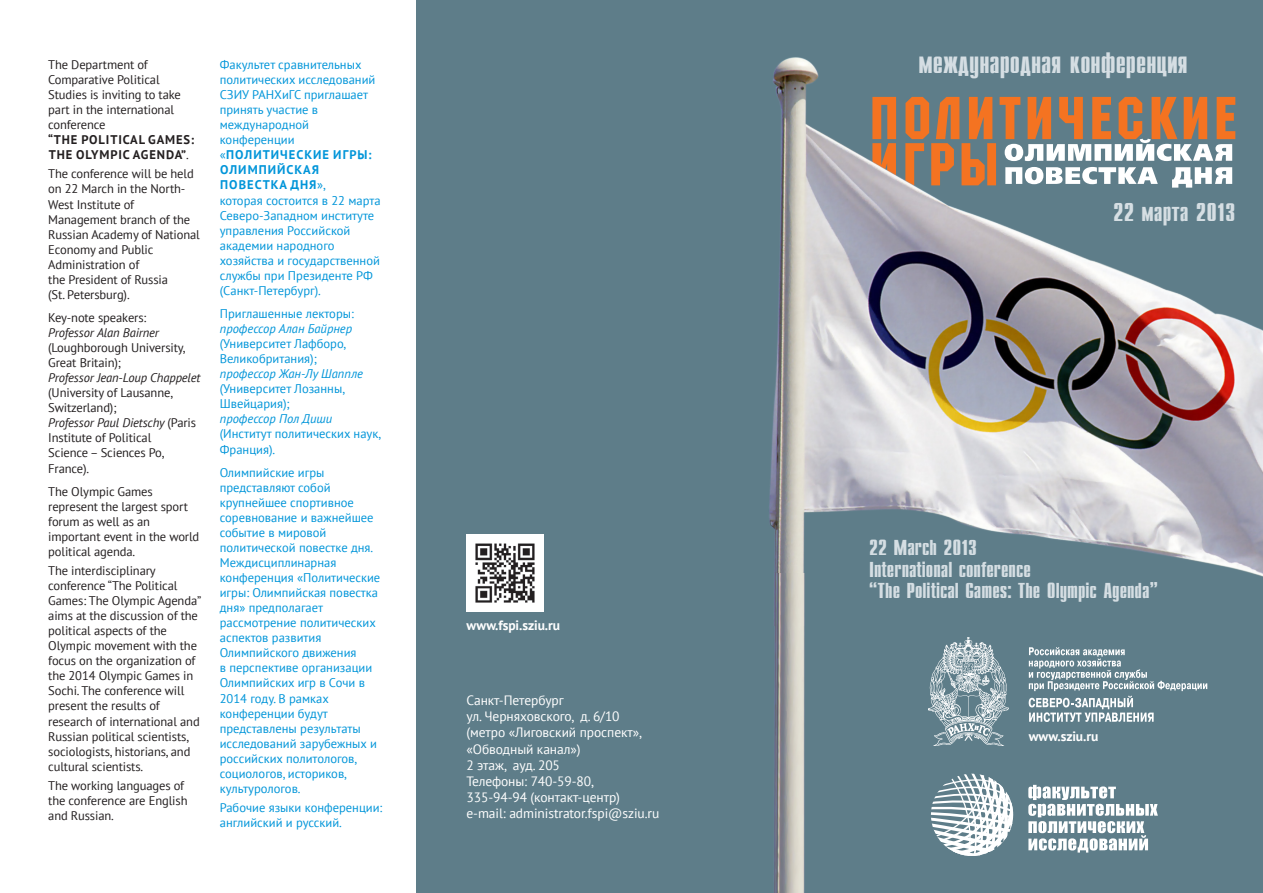
<style>
.page{position:relative;width:1263px;height:893px;background:#fff}
.page>*{position:absolute;margin:0;border:0;box-sizing:border-box;transform-origin:0 0}
.t1{font:700 24.45px "Compact";color:#d5dee3}
.t2{font:700 21px "Compact";color:#d5dee3}
.t3{font:700 17.85px/21.5px "Compact";color:#d5dee3}
.text{font:13.5px/16.2px "PT Sans";letter-spacing:-.005em;color:#fff}
.text-2{font:700 13.5px "PT Sans";letter-spacing:-.005em;color:#fff}
.text-3{font:12.6px/15px "PT Sans";letter-spacing:-.01em;color:#231f20}
.text-4{font:12.6px/15px "PT Sans";color:#0095d9}
.s1{font-weight:700}
.s2{font-style:italic}
</style>
<div class="page">
<div style="left:417px;top:0;width:421px;height:893px;background:#5e7d89"></div>
<div style="left:838px;top:0;width:425px;height:893px;background:#5e7d89"></div>
<svg style="left:1028px;top:785px;width:130px;height:67px"></svg>
<svg style="left:931px;top:774px;width:83px;height:82px"></svg>
<svg style="left:1029px;top:647px;width:178px;height:75px"></svg>
<img style="left:928px;top:637px;width:80px;height:108px">
<img style="left:769px;top:57px;width:494px;height:520px">
<img style="left:769px;top:574px;width:44px;height:319px">
<img style="left:466px;top:534px;width:77px;height:77px">
<p class="text-3" style="left:48px;top:57px;width:147px">The Department of<br>Comparative Political<br>Studies is inviting to take part in the international conference<br><span class="s1">“THE POLITICAL GAMES:<br>THE OLYMPIC AGENDA”</span>.</p>
<p class="text-3" style="left:48px;top:166px;width:153px">The conference will be held on 22 March in the North-<br>West Institute of<br>Management branch of the<br>Russian Academy of National<br>Economy and Public<br>Administration of<br>the President of Russia<br>(St. Petersburg).</p>
<p class="text-3" style="left:48px;top:310px;width:100px">Key-note speakers:</p>
<p class="text-3" style="left:48px;top:325px;width:139px"><span class="s2">Professor Alan Bairner </span>(Loughborough University,<br>Great Britain);</p>
<p class="text-3" style="left:48px;top:370px;width:154px"><span class="s2">Professor Jean-Loup Chappelet </span>(University of Lausanne,<br>Switzerland);</p>
<p class="text-3" style="left:48px;top:415px;width:149px"><span class="s2">Professor Paul Dietschy</span> (Paris<br>Institute of Political<br>Science – Sciences Po,<br>France).</p>
<p class="text-3" style="left:48px;top:483px;width:153px">The Olympic Games represent the largest sport forum as well as an important event in the world political agenda.</p>
<p class="text-3" style="left:48px;top:563px;width:154px">The interdisciplinary conference “The Political<br>Games: The Olympic Agenda” aims at the discussion of the political aspects of the<br>Olympic movement with the focus on the organization of the 2014 Olympic Games in<br>Sochi. The conference will present the results of research of international and<br>Russian political scientists, sociologists, historians, and cultural scientists.</p>
<p class="text-3" style="left:48px;top:777px;width:141px">The working languages of the conference are English and Russian.</p>
<p class="text-4" style="left:220px;top:57px;width:162px">Факультет сравнительных политических исследований<br>СЗИУ РАНХиГС приглашает принять участие в международной конференции «<span class="s1">ПОЛИТИЧЕСКИЕ ИГРЫ:<br>ОЛИМПИЙСКАЯ<br>ПОВЕСТКА ДНЯ</span>»,<br>которая состоится в 22 марта<br>Северо-Западном институте управления Российской академии народного хозяйства и государственной службы при Президенте РФ (Санкт-Петербург).</p>
<p class="text-4" style="left:220px;top:306px;width:136px">Приглашенные лекторы:</p>
<p class="text-4" style="left:220px;top:321px;width:145px"><span class="s2">профессор Алан Байрнер </span>(Университет Лафборо,<br>Великобритания); <span class="s2">профессор Жан-Лу Шаппле </span>(Университет Лозанны,<br>Швейцария);</p>
<p class="text-4" style="left:220px;top:411px;width:163px"><span class="s2">профессор Пол Диши </span>(Институт политических наук,<br>Франция).</p>
<p class="text-4" style="left:220px;top:464px;width:162px">Олимпийские игры представляют собой крупнейшее спортивное соревнование и важнейшее событие в мировой политической повестке дня.<br>Междисциплинарная конференция «Политические игры: Олимпийская повестка дня» предполагает рассмотрение политических аспектов развития<br>Олимпийского движения<br>в перспективе организации<br>Олимпийских игр в Сочи в<br>2014 году. В рамках конференции будут представлены результаты исследований зарубежных и российских политологов, социологов, историков, культурологов.</p>
<p class="text-4" style="left:220px;top:800px;width:164px">Рабочие языки конференции: английский и русский.</p>
<p class="text-2" style="left:466px;top:616px;width:95px">www.fspi.sziu.ru</p>
<p class="text" style="left:466px;top:692px;width:155px">Санкт-Петербург<br>ул. Черняховского, д. 6/10</p>
<p class="text" style="left:466px;top:724px;width:177px">(метро «Лиговский проспект», «Обводный канал»)<br>2 этаж, ауд. 205</p>
<p class="text" style="left:466px;top:773px;width:194px">Телефоны: 740-59-80,<br>335-94-94 (контакт-центр) e-mail: administrator.fspi@sziu.ru</p>
<p class="t1" style="left:918px;top:47px;width:271px">международная конференция</p>
<p class="t2" style="left:1113px;top:199px;width:124px">22 марта 2013</p>
<p class="t3" style="left:869px;top:538px;width:109px">22 March 2013</p>
<p class="t3" style="left:869px;top:559px;width:290px">International conference<br>“The Political Games: The Olympic Agenda”</p>
<p class="text-2" style="left:1029px;top:727px;width:71px">www.sziu.ru</p>
</div>
